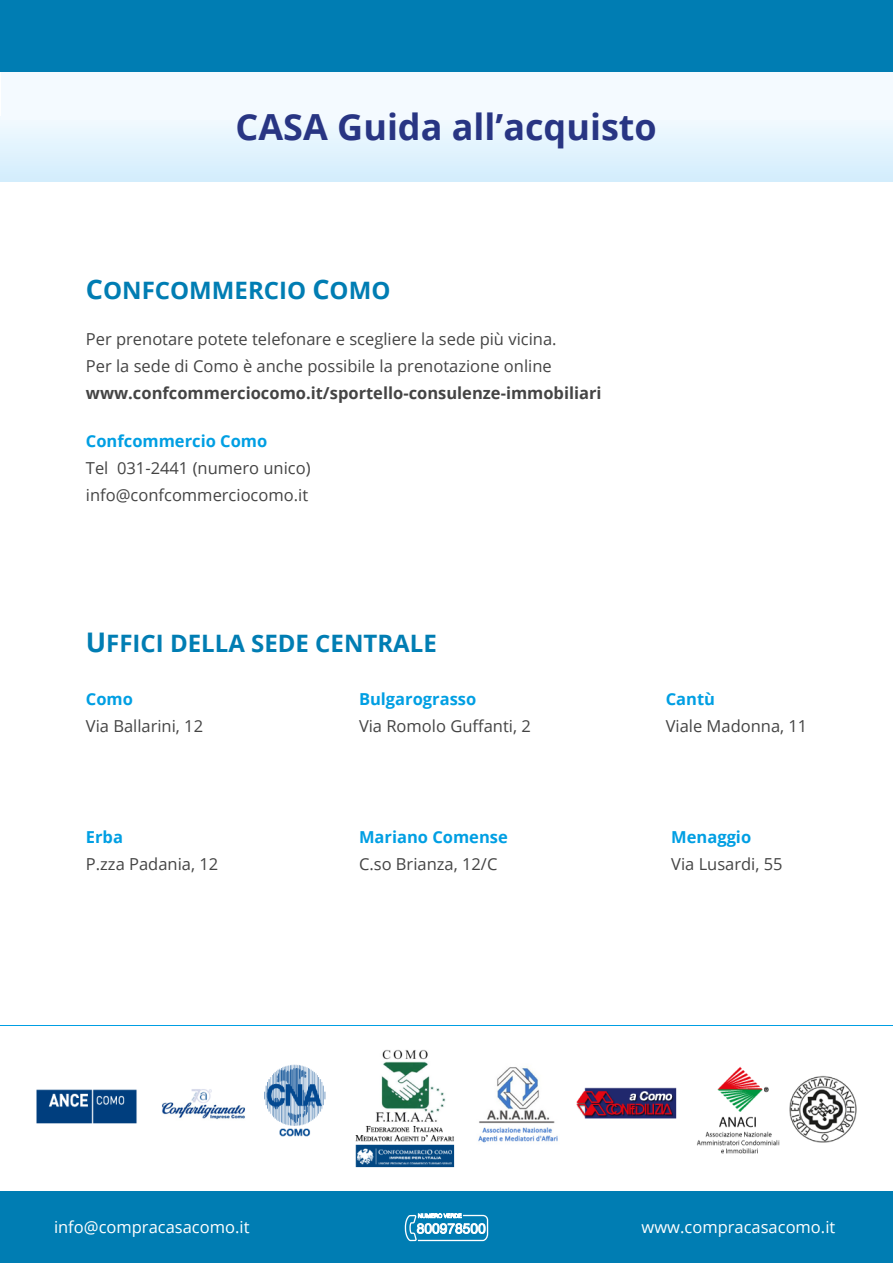
<style>
.page{position:relative;width:893px;height:1263px;background:#fff}
.page>*{position:absolute;margin:0;border:0;box-sizing:border-box;transform-origin:0 0}
.t1{font:700 36px "Open Sans";color:#283583}
.t2{font:700 24px "Open Sans";color:#007db3}
.t3{font:16.5px/27px "Open Sans";color:#444}
.t4{font:700 16.5px "Open Sans";color:#009fe3}
.t5{font:700 16.5px "Open Sans";color:#444}
.t6{font:16.5px "Open Sans";color:#fff}
.s1{font-size:27px}
</style>
<div class="page">
<div style="left:1px;top:71px;width:892px;height:111px;background:linear-gradient(to bottom,#fcfdff,#d7effd)"></div>
<hr style="left:0;top:1025px;width:893px;height:1px;background:#009fe3">
<img style="left:36px;top:1049px;width:743px;height:119px">
<div style="left:0;top:1192px;width:893px;height:71px;background:#007db3"></div>
<div style="left:0;top:0;width:893px;height:71px;background:#007db3"></div>
<svg style="left:404px;top:1213px;width:85px;height:29px"></svg>
<img style="left:789px;top:1075px;width:68px;height:68px">
<h1 class="t1" style="left:235px;top:101px;width:423px">CASA Guida all’acquisto</h1>
<h2 class="t2" style="left:86px;top:273px;width:306px"><span class="s1">C</span>ONFCOMMERCIO <span class="s1">C</span>OMO</h2>
<p class="t3" style="left:86px;top:325px;width:472px">Per prenotare potete telefonare e scegliere la sede più vicina.<br>Per la sede di Como è anche possibile la prenotazione online</p>
<p class="t5" style="left:86px;top:381px;width:517px">www.confcommerciocomo.it/sportello-consulenze-immobiliari</p>
<p class="t4" style="left:86px;top:429px;width:183px">Confcommercio Como</p>
<p class="t3" style="left:86px;top:454px;width:226px">Tel 031-2441 (numero unico) info@confcommerciocomo.it</p>
<h2 class="t2" style="left:86px;top:626px;width:352px"><span class="s1">U</span>FFICI DELLA SEDE CENTRALE</h2>
<p class="t4" style="left:86px;top:687px;width:49px">Como</p>
<p class="t3" style="left:86px;top:712px;width:119px">Via Ballarini, 12</p>
<p class="t4" style="left:86px;top:825px;width:39px">Erba</p>
<p class="t3" style="left:86px;top:850px;width:134px">P.zza Padania, 12</p>
<p class="t4" style="left:359px;top:687px;width:119px">Bulgarograsso</p>
<p class="t3" style="left:359px;top:712px;width:173px">Via Romolo Guffanti, 2</p>
<p class="t4" style="left:359px;top:825px;width:150px">Mariano Comense</p>
<p class="t3" style="left:359px;top:850px;width:140px">C.so Brianza, 12/C</p>
<p class="t4" style="left:666px;top:687px;width:51px">Cantù</p>
<p class="t3" style="left:666px;top:712px;width:143px">Viale Madonna, 11</p>
<p class="t4" style="left:671px;top:825px;width:82px">Menaggio</p>
<p class="t3" style="left:671px;top:850px;width:113px">Via Lusardi, 55</p>
<p class="t6" style="left:54px;top:1216px;width:197px">info@compracasacomo.it</p>
<p class="t6" style="left:642px;top:1216px;width:195px">www.compracasacomo.it</p>
</div>
